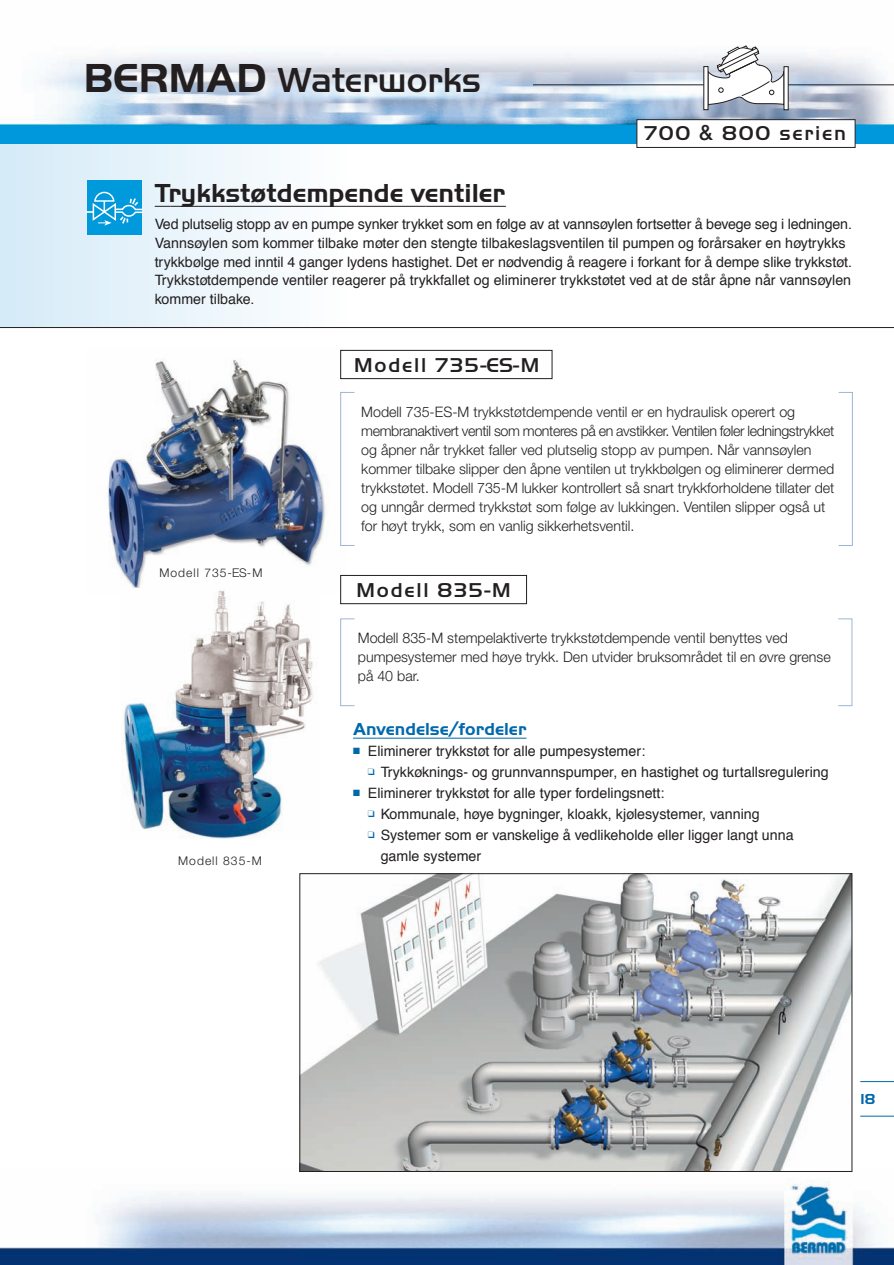
<style>
.page{position:relative;width:894px;height:1265px;background:#fff}
.page>*{position:absolute;margin:0;border:0;box-sizing:border-box;transform-origin:0 0}
.t1{font:500 36px "Handel Got D";letter-spacing:-.005em;color:#231f20}
.t2{font:700 27px "Handel Got D";color:#231f20}
.t3{font:500 20.85px "Handel Got D";letter-spacing:.085em;color:#231f20}
.t4{font:700 18px "Handel Got D";color:#0168ab}
.t5{font:700 15px "Handel Got D";color:#0168ab}
.t6{font:300 14.4px/19px "Helvetica Neue";color:#231f20}
.t7{font:14.25px/18.8px "Helvetica";color:#231f20}
.t8{font:300 12px "Helvetica Neue";letter-spacing:.085em;color:#231f20}
.s1{font-weight:700;font-size:42px}
.s2{font-family:"Helvetica Neue"}
.s3{color:#0168ab}
</style>
<div class="page">
<div style="left:0;top:143px;width:349px;height:184px;background:linear-gradient(to right,#d5eaf8,#fdfefe)"></div>
<img style="left:0;top:53px;width:894px;height:90px">
<hr style="left:533px;top:84px;width:361px;height:1px;background:#231f20">
<svg style="left:707px;top:45px;width:78px;height:66px"></svg>
<svg style="left:703px;top:66px;width:5px;height:44px"></svg>
<svg style="left:784px;top:66px;width:4px;height:44px"></svg>
<img style="left:108px;top:349px;width:238px;height:239px">
<img style="left:0;top:1167px;width:894px;height:97px">
<hr style="left:0;top:327px;width:894px;height:1px;background:#231f20">
<hr style="left:860px;top:1081px;width:34px;height:1px;background:#0168ab">
<hr style="left:860px;top:1115px;width:34px;height:1px;background:#0168ab">
<svg style="left:155px;top:206px;width:26px;height:1px"></svg>
<hr style="left:181px;top:206px;width:45px;height:1px;background:#231f20">
<svg style="left:226px;top:206px;width:14px;height:1px"></svg>
<hr style="left:240px;top:206px;width:186px;height:1px;background:#231f20">
<hr style="left:425px;top:206px;width:81px;height:1px;background:#231f20">
<svg style="left:353px;top:737px;width:33px;height:1px"></svg>
<hr style="left:386px;top:737px;width:80px;height:1px;background:#0168ab">
<svg style="left:465px;top:737px;width:19px;height:1px"></svg>
<hr style="left:484px;top:737px;width:42px;height:1px;background:#0168ab">
<div style="left:340px;top:350px;width:212px;height:29px;background:#fff;border:1px solid #231f20"></div>
<img style="left:301px;top:875px;width:549px;height:294px">
<div style="left:299px;top:873px;width:553px;height:298px;border:1px solid #231f20"></div>
<div style="left:87px;top:180px;width:54px;height:55px;background:#0099dc"></div>
<hr style="left:87px;top:211px;width:27px;height:2px;background:#fff">
<svg style="left:91px;top:191px;width:53px;height:34px"></svg>
<div style="left:340px;top:392px;width:15px;height:154px;border:1px solid #9db6d2"></div>
<div style="left:838px;top:392px;width:15px;height:154px;border:1px solid #9db6d2"></div>
<div style="left:340px;top:618px;width:15px;height:88px;border:1px solid #9db6d2"></div>
<div style="left:838px;top:618px;width:14px;height:88px;border:1px solid #9db6d2"></div>
<div style="left:340px;top:575px;width:187px;height:29px;background:#fff;border:1px solid #231f20"></div>
<img style="left:123px;top:590px;width:190px;height:248px">
<div style="left:636px;top:119px;width:219px;height:29px;background:#fff;border:1px solid #231f20"></div>
<h1 class="t1" style="left:84px;top:67px;width:399px"><span class="s1">BERMAD</span> Waterworks</h1>
<h3 class="t3" style="left:644px;top:126px;width:203px">700 <span class="s2">&amp;</span> 800 serien</h3>
<h2 class="t2" style="left:155px;top:183px;width:352px">Trykkstøtdempende ventiler</h2>
<p class="t7" style="left:155px;top:216px;width:699px">Ved plutselig stopp av en pumpe synker trykket som en følge av at vannsøylen fortsetter å bevege seg i ledningen.<br>Vannsøylen som kommer tilbake møter den stengte tilbakeslagsventilen til pumpen og forårsaker en høytrykks trykkbølge med inntil 4 ganger lydens hastighet. Det er nødvendig å reagere i forkant for å dempe slike trykkstøt.<br>Trykkstøtdempende ventiler reagerer på trykkfallet og eliminerer trykkstøtet ved at de står åpne når vannsøylen kommer tilbake.</p>
<p class="t8" style="left:159px;top:568px;width:105px">Modell 735-ES-M</p>
<p class="t8" style="left:178px;top:856px;width:85px">Modell 835-M</p>
<h3 class="t3" style="left:354px;top:357px;width:187px">Modell 735-ES-M</h3>
<p class="t6" style="left:361px;top:404px;width:475px">Modell 735-ES-M trykkstøtdempende ventil er en hydraulisk operert og membranaktivert ventil som monteres på en avstikker. Ventilen føler ledningstrykket og åpner når trykket faller ved plutselig stopp av pumpen. Når vannsøylen kommer tilbake slipper den åpne ventilen ut trykkbølgen og eliminerer dermed trykkstøtet. Modell 735-M lukker kontrollert så snart trykkforholdene tillater det og unngår dermed trykkstøt som følge av lukkingen. Ventilen slipper også ut for høyt trykk, som en vanlig sikkerhetsventil.</p>
<h3 class="t3" style="left:357px;top:582px;width:156px">Modell 835-M</h3>
<p class="t6" style="left:358px;top:629px;width:474px">Modell 835-M stempelaktiverte trykkstøtdempende ventil benyttes ved pumpesystemer med høye trykk. Den utvider bruksområdet til en øvre grense på 40 bar.</p>
<p class="t4" style="left:353px;top:722px;width:175px">Anvendelse/fordeler</p>
<p class="t7" style="left:353px;top:743px;width:294px"><span class="s3">■</span> Eliminerer trykkstøt for alle pumpesystemer:</p>
<p class="t7" style="left:368px;top:764px;width:462px"><span class="s3">❑</span> Trykkøknings- og grunnvannspumper, en hastighet og turtallsregulering</p>
<p class="t7" style="left:353px;top:785px;width:313px"><span class="s3">■</span> Eliminerer trykkstøt for alle typer fordelingsnett:</p>
<p class="t7" style="left:368px;top:806px;width:393px"><span class="s3">❑</span> Kommunale, høye bygninger, kloakk, kjølesystemer, vanning</p>
<p class="t7" style="left:381px;top:825px;width:414px;line-height:21px;text-indent:-13px"><span class="s3">❑</span> Systemer som er vanskelige å vedlikeholde eller ligger langt unna gamle systemer</p>
<p class="t5" style="left:860px;top:1093px;width:16px">18</p>
</div>
